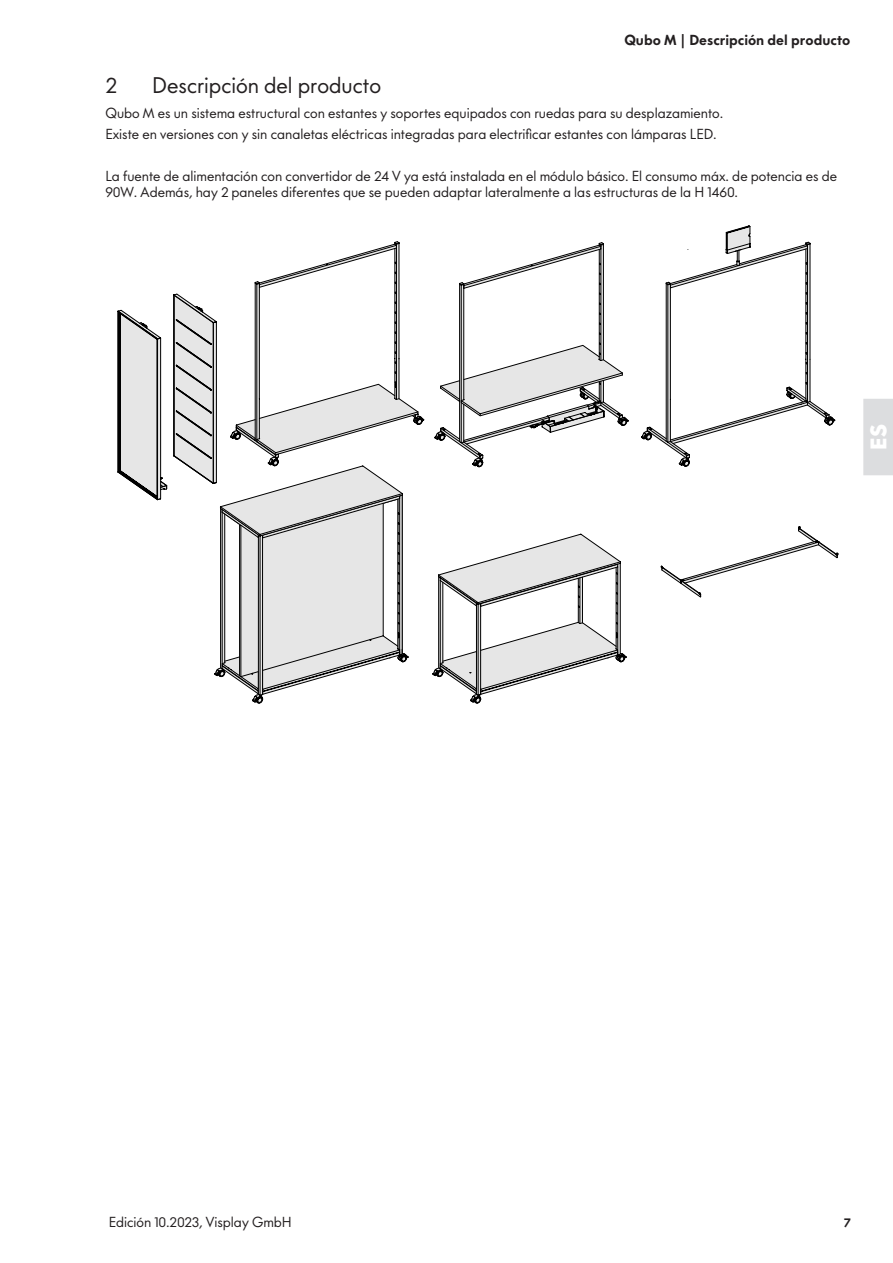
<style>
.page{position:relative;width:893px;height:1263px;background:#fff}
.page>*{position:absolute;margin:0;border:0;box-sizing:border-box;transform-origin:0 0}
.t1{font:21px "V Futura";color:#231f20}
.t2{font:700 21px "V Futura";color:#fff}
.t3{font:13.5px/21px "V Futura";color:#231f20}
.t4{font:800 13.5px "V Futura";color:#231f20}
.t5{font:800 12px "V Futura";color:#231f20}
</style>
<div class="page">
<svg style="left:660px;top:526px;width:179px;height:72px"></svg>
<svg style="left:434px;top:242px;width:195px;height:226px"></svg>
<svg style="left:641px;top:225px;width:195px;height:242px"></svg>
<svg style="left:432px;top:533px;width:195px;height:170px"></svg>
<svg style="left:117px;top:241px;width:308px;height:462px"></svg>
<svg style="left:863px;top:399px;width:30px;height:76px"></svg>
<div style="left:867px;top:401px;width:23px;height:71px;background:#dcdddf"></div>
<div style="left:866px;top:401px;width:25px;height:72px;border:1px solid #dcdddf"></div>
<p class="t4" style="left:624px;top:31px;width:228px">Qubo M | Descripción del producto</p>
<h1 class="t1" style="left:105px;top:72px;width:13px">2</h1>
<h1 class="t1" style="left:152px;top:72px;width:230px">Descripción del producto</h1>
<p class="t3" style="left:105px;top:102px;width:619px">Qubo M es un sistema estructural con estantes y soportes equipados con ruedas para su desplazamiento.<br>Existe en versiones con y sin canaletas eléctricas integradas para electrificar estantes con lámparas LED.</p>
<p class="t3" style="left:105px;top:167px;width:733px;line-height:16.5px">La fuente de alimentación con convertidor de 24 V ya está instalada en el módulo básico. El consumo máx. de potencia es de<br>90W. Además, hay 2 paneles diferentes que se pueden adaptar lateralmente a las estructuras de la H 1460.</p>
<h1 class="t2" style="left:865px;top:450px;width:27px;rotate:-90deg">ES</h1>
<p class="t3" style="left:109px;top:1211px;width:185px">Edición 10.2023, Visplay GmbH</p>
<p class="t5" style="left:844px;top:1214px;width:8px">7</p>
</div>
